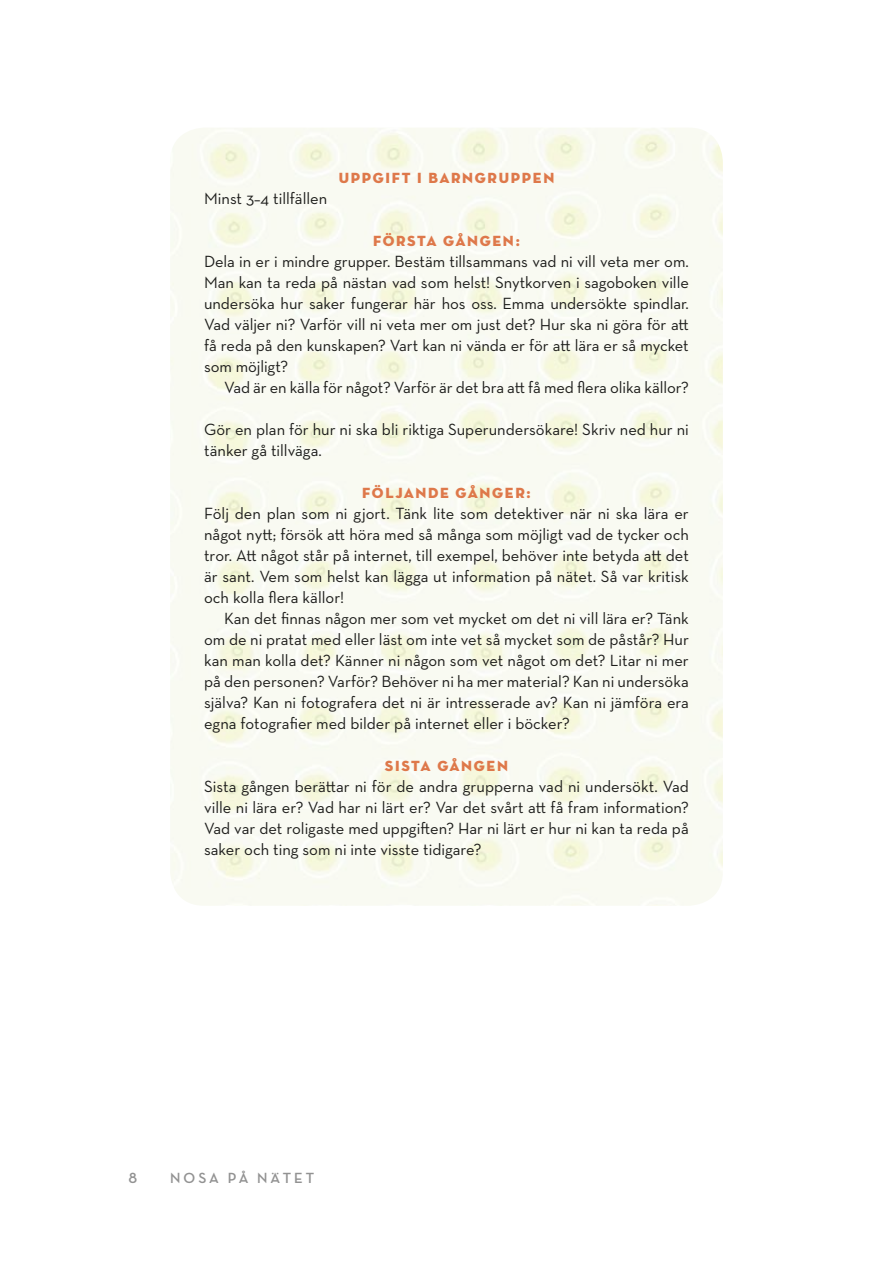
<style>
.page{position:relative;width:893px;height:1263px;background:#fff}
.page>*{position:absolute;margin:0;border:0;box-sizing:border-box;transform-origin:0 0}
.t1{font:16.5px/21px "Neutraface Text";color:#1d1d1b;text-align:justify}
.t2{font:15px "Neutraface Display Titling";letter-spacing:.11em;color:#de784a}
.t3{font:700 15px "Neutraface Display";letter-spacing:.195em;color:#929292}
</style>
<div class="page">
<p class="t1" style="left:204px;top:187px;width:125px">Minst 3–4 tillfällen</p>
<p class="t2" style="left:339px;top:168px;width:217px">UPPGIFT I BARNGRUPPEN</p>
<p class="t2" style="left:373px;top:231px;width:148px">FÖRSTA GÅNGEN:</p>
<p class="t1" style="left:204px;top:250px;width:486px">Dela in er i mindre grupper. Bestäm tillsammans vad ni vill veta mer om.<br>Man kan ta reda på nästan vad som helst! Snytkorven i sagoboken ville undersöka hur saker fungerar här hos oss. Emma undersökte spindlar.<br>Vad väljer ni? Varför vill ni veta mer om just det? Hur ska ni göra för att få reda på den kunskapen? Vart kan ni vända er för att lära er så mycket som möjligt?</p>
<p class="t1" style="left:224px;top:376px;width:466px">Vad är en källa för något? Varför är det bra att få med flera olika källor?</p>
<p class="t1" style="left:204px;top:418px;width:486px">Gör en plan för hur ni ska bli riktiga Superundersökare! Skriv ned hur ni tänker gå tillväga.</p>
<p class="t2" style="left:362px;top:483px;width:170px">FÖLJANDE GÅNGER:</p>
<p class="t1" style="left:204px;top:502px;width:486px">Följ den plan som ni gjort. Tänk lite som detektiver när ni ska lära er något nytt; försök att höra med så många som möjligt vad de tycker och tror. Att något står på internet, till exempel, behöver inte betyda att det är sant. Vem som helst kan lägga ut information på nätet. Så var kritisk och kolla flera källor!</p>
<p class="t1" style="left:204px;top:607px;width:486px;text-indent:20px">Kan det finnas någon mer som vet mycket om det ni vill lära er? Tänk om de ni pratat med eller läst om inte vet så mycket som de påstår? Hur kan man kolla det? Känner ni någon som vet något om det? Litar ni mer på den personen? Varför? Behöver ni ha mer material? Kan ni undersöka själva? Kan ni fotografera det ni är intresserade av? Kan ni jämföra era egna fotografier med bilder på internet eller i böcker?</p>
<p class="t2" style="left:385px;top:756px;width:125px">SISTA GÅNGEN</p>
<p class="t1" style="left:204px;top:775px;width:486px">Sista gången berättar ni för de andra grupperna vad ni undersökt. Vad ville ni lära er? Vad har ni lärt er? Var det svårt att få fram information?<br>Vad var det roligaste med uppgiften? Har ni lärt er hur ni kan ta reda på saker och ting som ni inte visste tidigare?</p>
<p class="t3" style="left:128px;top:1170px;width:10px">8</p>
<p class="t3" style="left:170px;top:1170px;width:146px">NOSA PÅ N ÄTE T</p>
</div>
